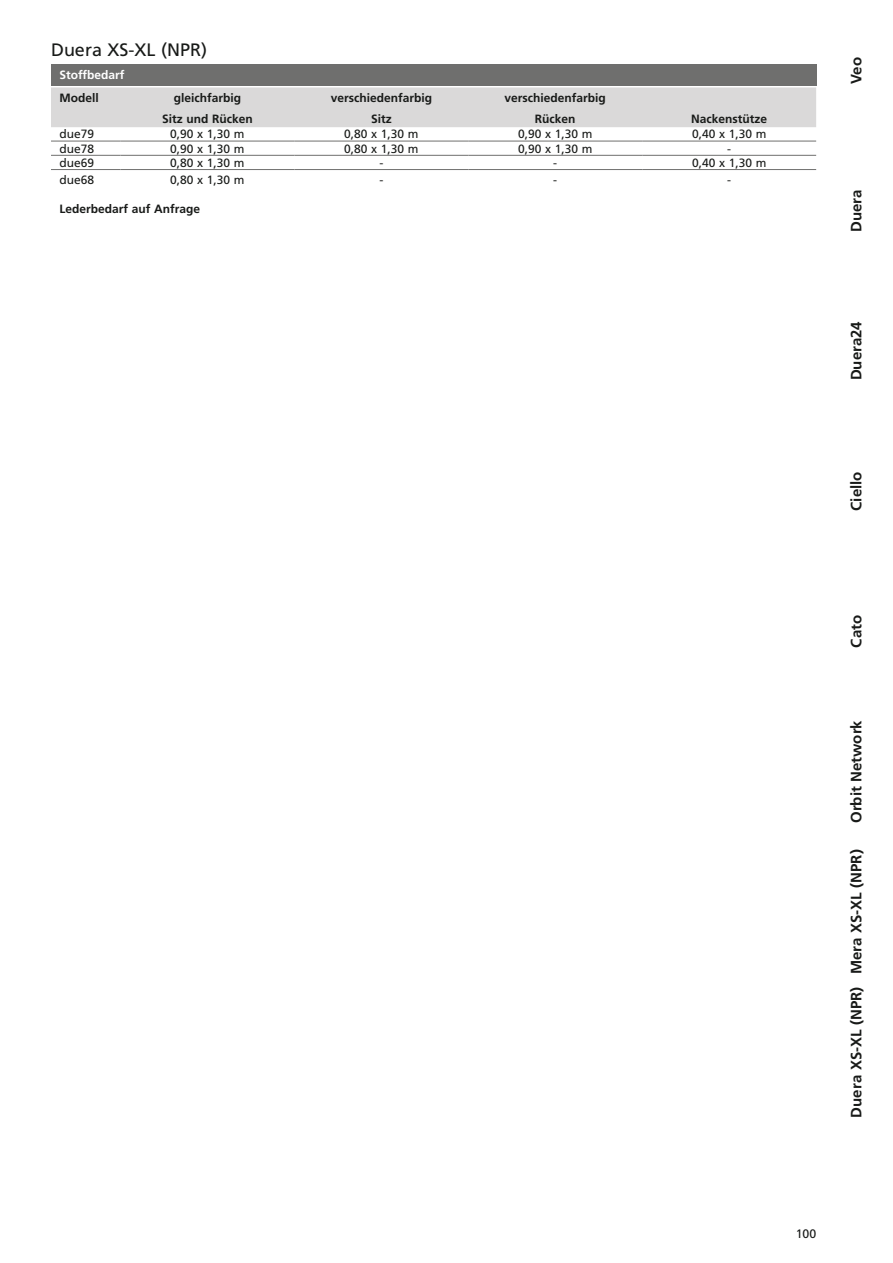
<style>
.page{position:relative;width:893px;height:1263px;background:#fff}
.page>*{position:absolute;margin:0;border:0;box-sizing:border-box;transform-origin:0 0}
.t1{font:18px "Frutiger";color:#181a18}
.t2{font:700 15px "Frutiger";color:#181a18}
.t3{font:12.3px "Frutiger";color:#181a18}
.t4{font:12px "Frutiger";color:#181a18}
.t5{font:700 12px/21px "Frutiger";color:#181a18;text-align:center}
.t6{font:700 12px "Frutiger";color:#fff}
</style>
<div class="page">
<div style="left:51px;top:64px;width:765px;height:21px;background:#6f6f6e"></div>
<div style="left:51px;top:87px;width:765px;height:40px;background:#dad9d9"></div>
<hr style="left:51px;top:141px;width:69px;height:1px;background:#6f6f6e">
<hr style="left:51px;top:155px;width:69px;height:1px;background:#6f6f6e">
<hr style="left:51px;top:169px;width:69px;height:1px;background:#6f6f6e">
<hr style="left:120px;top:141px;width:174px;height:1px;background:#6f6f6e">
<hr style="left:120px;top:155px;width:174px;height:1px;background:#6f6f6e">
<hr style="left:120px;top:169px;width:174px;height:1px;background:#6f6f6e">
<hr style="left:294px;top:141px;width:174px;height:1px;background:#6f6f6e">
<hr style="left:294px;top:155px;width:174px;height:1px;background:#6f6f6e">
<hr style="left:294px;top:169px;width:174px;height:1px;background:#6f6f6e">
<hr style="left:468px;top:141px;width:174px;height:1px;background:#6f6f6e">
<hr style="left:468px;top:155px;width:174px;height:1px;background:#6f6f6e">
<hr style="left:468px;top:169px;width:174px;height:1px;background:#6f6f6e">
<hr style="left:642px;top:141px;width:174px;height:1px;background:#6f6f6e">
<hr style="left:642px;top:155px;width:174px;height:1px;background:#6f6f6e">
<hr style="left:642px;top:169px;width:174px;height:1px;background:#6f6f6e">
<h1 class="t1" style="left:51px;top:43px;width:157px">Duera XS-XL (NPR)</h1>
<p class="t6" style="left:60px;top:70px;width:67px">Stoffbedarf</p>
<p class="t5" style="left:60px;top:88px;width:41px">Modell</p>
<p class="t5" style="left:162px;top:88px;width:92px">gleichfarbig<br>Sitz und Rücken</p>
<p class="t5" style="left:331px;top:88px;width:103px">verschiedenfarbig<br>Sitz</p>
<p class="t5" style="left:505px;top:88px;width:103px">verschiedenfarbig<br>Rücken</p>
<p class="t5" style="left:691px;top:109px;width:77px">Nackenstütze</p>
<p class="t4" style="left:59px;top:129px;width:36px">due79</p>
<p class="t4" style="left:170px;top:129px;width:76px">0,90 x 1,30 m</p>
<p class="t4" style="left:344px;top:129px;width:76px">0,80 x 1,30 m</p>
<p class="t4" style="left:518px;top:129px;width:76px">0,90 x 1,30 m</p>
<p class="t4" style="left:692px;top:129px;width:76px">0,40 x 1,30 m</p>
<p class="t4" style="left:60px;top:144px;width:36px">due78</p>
<p class="t4" style="left:170px;top:144px;width:76px">0,90 x 1,30 m</p>
<p class="t4" style="left:344px;top:144px;width:76px">0,80 x 1,30 m</p>
<p class="t4" style="left:518px;top:144px;width:76px">0,90 x 1,30 m</p>
<p class="t4" style="left:727px;top:144px;width:5px">-</p>
<p class="t4" style="left:60px;top:158px;width:36px">due69</p>
<p class="t4" style="left:170px;top:158px;width:76px">0,80 x 1,30 m</p>
<p class="t4" style="left:379px;top:158px;width:5px">-</p>
<p class="t4" style="left:553px;top:158px;width:5px">-</p>
<p class="t4" style="left:692px;top:158px;width:76px">0,40 x 1,30 m</p>
<p class="t4" style="left:60px;top:175px;width:36px">due68</p>
<p class="t4" style="left:170px;top:175px;width:76px">0,80 x 1,30 m</p>
<p class="t4" style="left:379px;top:175px;width:5px">-</p>
<p class="t4" style="left:553px;top:175px;width:5px">-</p>
<p class="t4" style="left:727px;top:175px;width:5px">-</p>
<p class="t5" style="left:60px;top:199px;width:142px">Lederbedarf auf Anfrage</p>
<p class="t2" style="left:850px;top:84px;width:28px;rotate:-90deg">Veo</p>
<p class="t2" style="left:850px;top:232px;width:44px;rotate:-90deg">Duera</p>
<p class="t2" style="left:850px;top:380px;width:61px;rotate:-90deg">Duera24</p>
<p class="t2" style="left:850px;top:511px;width:41px;rotate:-90deg">Ciello</p>
<p class="t2" style="left:850px;top:648px;width:34px;rotate:-90deg">Cato</p>
<p class="t2" style="left:850px;top:823px;width:104px;rotate:-90deg">Orbit Network</p>
<p class="t2" style="left:850px;top:974px;width:126px;rotate:-90deg">Mera XS-XL (NPR)</p>
<p class="t2" style="left:850px;top:1118px;width:132px;rotate:-90deg">Duera XS-XL (NPR)</p>
<p class="t3" style="left:796px;top:1229px;width:22px">100</p>
</div>
